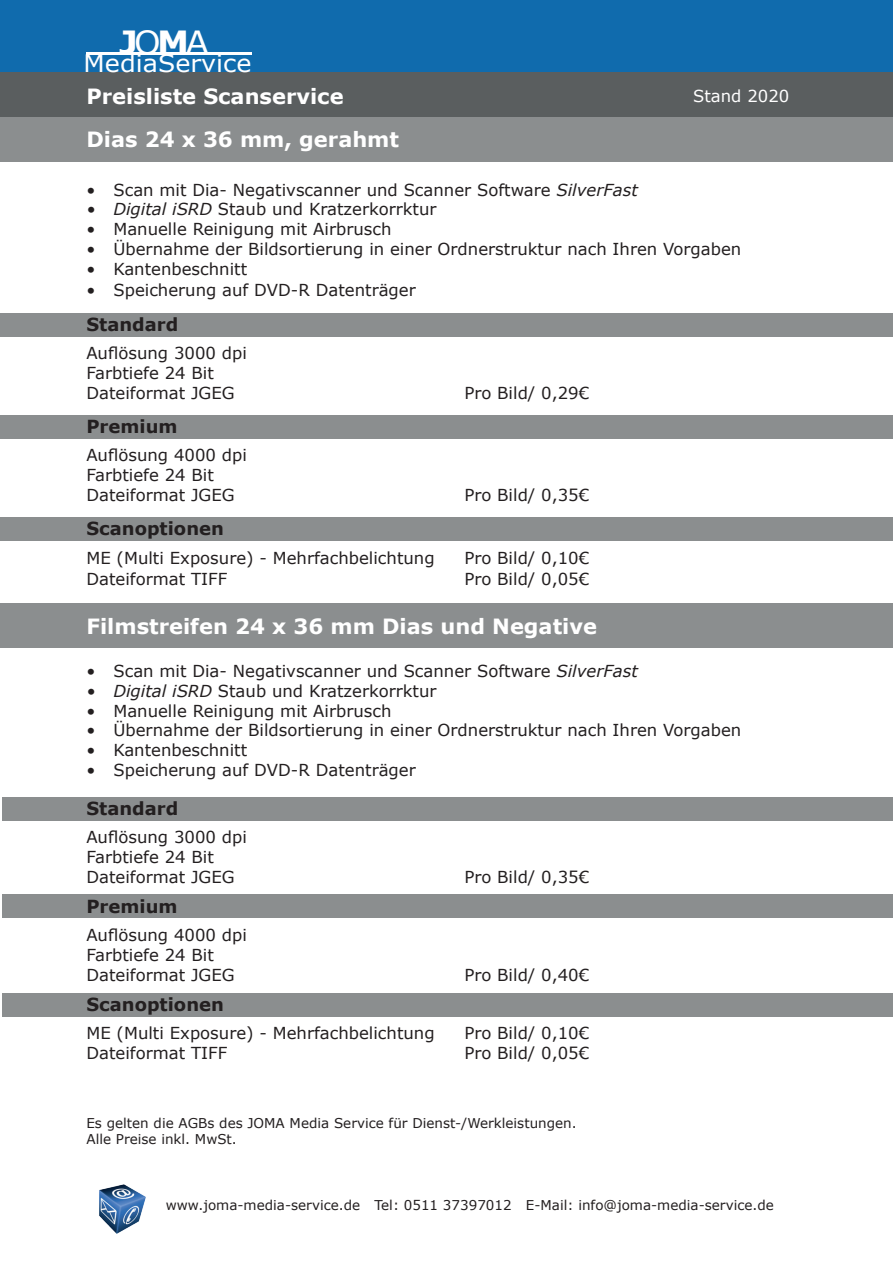
<style>
.page{position:relative;width:893px;height:1263px;background:#fff}
.page>*{position:absolute;margin:0;border:0;box-sizing:border-box;transform-origin:0 0}
.t1{font:700 31.95px "Verdana";color:#fff;scale:1.06 1}
.t2{font:24px "Verdana";color:#fff;scale:1.06 1}
.t3{font:700 21px/42.2px "Verdana";color:#fff}
.t4{font:700 18px "Verdana";color:#231f20}
.t5{font:16.5px/19.8px "Verdana";color:#231f20}
.t6{font:16.5px "Verdana";color:#fff}
.t7{font:13.5px/16.2px "Verdana";color:#231f20}
.s1{font-weight:400}
.s2{font-style:italic}
</style>
<div class="page">
<div style="left:2px;top:993px;width:891px;height:24px;background:#8b8e8f"></div>
<div style="left:2px;top:894px;width:891px;height:24px;background:#8b8e8f"></div>
<div style="left:2px;top:797px;width:891px;height:23px;background:#8b8e8f"></div>
<div style="left:0;top:517px;width:893px;height:24px;background:#8b8e8f"></div>
<div style="left:0;top:415px;width:893px;height:23px;background:#8b8e8f"></div>
<div style="left:0;top:313px;width:893px;height:24px;background:#8b8e8f"></div>
<img style="left:99px;top:1184px;width:47px;height:50px">
<div style="left:0;top:0;width:893px;height:72px;background:#106bad"></div>
<div style="left:0;top:72px;width:893px;height:45px;background:#5a5e5f"></div>
<div style="left:0;top:117px;width:893px;height:45px;background:#8b8e8f"></div>
<hr style="left:86px;top:53px;width:166px;height:2px;background:#fff">
<div style="left:0;top:603px;width:893px;height:44px;background:#8b8e8f"></div>
<h1 class="t1" style="left:119px;top:20px;width:86px">J<span class="s1">O</span>M<span class="s1">A</span></h1>
<h2 class="t2" style="left:84px;top:47px;width:160px">Media Service</h2>
<p class="t3" style="left:86px;top:75px;width:314px">Preisliste Scanservice<br>Dias 24 x 36 mm, gerahmt</p>
<p class="t6" style="left:693px;top:85px;width:98px">Stand 2020</p>
<p class="t5" style="left:86px;top:179px;width:553px">• Scan mit Dia- Negativscanner und Scanner Software <span class="s2">SilverFast</span></p>
<p class="t5" style="left:86px;top:199px;width:352px"><span class="s2">• Digital iSRD</span> Staub und Kratzerkorrktur</p>
<p class="t5" style="left:86px;top:219px;width:306px">• Manuelle Reinigung mit Airbrusch</p>
<p class="t5" style="left:86px;top:239px;width:656px">• Übernahme der Bildsortierung in einer Ordnerstruktur nach Ihren Vorgaben</p>
<p class="t5" style="left:86px;top:259px;width:162px">• Kantenbeschnitt</p>
<p class="t5" style="left:86px;top:280px;width:331px">• Speicherung auf DVD-R Datenträger</p>
<p class="t4" style="left:86px;top:311px;width:93px">Standard</p>
<p class="t5" style="left:86px;top:343px;width:162px">Auflösung 3000 dpi<br>Farbtiefe 24 Bit<br>Dateiformat JGEG</p>
<p class="t5" style="left:464px;top:383px;width:126px">Pro Bild/ 0,29€</p>
<p class="t4" style="left:86px;top:414px;width:93px">Premium</p>
<p class="t5" style="left:86px;top:445px;width:162px">Auflösung 4000 dpi<br>Farbtiefe 24 Bit<br>Dateiformat JGEG</p>
<p class="t5" style="left:464px;top:485px;width:126px">Pro Bild/ 0,35€</p>
<p class="t4" style="left:86px;top:516px;width:139px">Scanoptionen</p>
<p class="t5" style="left:86px;top:547px;width:350px">ME (Multi Exposure) - Mehrfachbelichtung</p>
<p class="t5" style="left:464px;top:547px;width:126px">Pro Bild/ 0,10€</p>
<p class="t5" style="left:86px;top:569px;width:142px">Dateiformat TIFF</p>
<p class="t5" style="left:464px;top:569px;width:126px">Pro Bild/ 0,05€</p>
<p class="t3" style="left:86px;top:605px;width:512px">Filmstreifen 24 x 36 mm Dias und Negative</p>
<p class="t5" style="left:86px;top:661px;width:553px">• Scan mit Dia- Negativscanner und Scanner Software <span class="s2">SilverFast</span></p>
<p class="t5" style="left:86px;top:681px;width:352px"><span class="s2">• Digital iSRD</span> Staub und Kratzerkorrktur</p>
<p class="t5" style="left:86px;top:701px;width:306px">• Manuelle Reinigung mit Airbrusch</p>
<p class="t5" style="left:86px;top:720px;width:656px">• Übernahme der Bildsortierung in einer Ordnerstruktur nach Ihren Vorgaben</p>
<p class="t5" style="left:86px;top:740px;width:162px">• Kantenbeschnitt</p>
<p class="t5" style="left:86px;top:760px;width:331px">• Speicherung auf DVD-R Datenträger</p>
<p class="t4" style="left:86px;top:796px;width:93px">Standard</p>
<p class="t5" style="left:86px;top:827px;width:162px">Auflösung 3000 dpi<br>Farbtiefe 24 Bit<br>Dateiformat JGEG</p>
<p class="t4" style="left:86px;top:894px;width:93px">Premium</p>
<p class="t5" style="left:86px;top:925px;width:162px">Auflösung 4000 dpi<br>Farbtiefe 24 Bit<br>Dateiformat JGEG</p>
<p class="t5" style="left:464px;top:867px;width:126px">Pro Bild/ 0,35€</p>
<p class="t5" style="left:464px;top:965px;width:126px">Pro Bild/ 0,40€</p>
<p class="t4" style="left:86px;top:992px;width:139px">Scanoptionen</p>
<p class="t5" style="left:86px;top:1023px;width:350px">ME (Multi Exposure) - Mehrfachbelichtung</p>
<p class="t5" style="left:464px;top:1023px;width:126px">Pro Bild/ 0,10€</p>
<p class="t5" style="left:86px;top:1043px;width:142px">Dateiformat TIFF</p>
<p class="t5" style="left:464px;top:1043px;width:126px">Pro Bild/ 0,05€</p>
<p class="t7" style="left:86px;top:1114px;width:492px">Es gelten die AGBs des JOMA Media Service für Dienst-/Werkleistungen.<br>Alle Preise inkl. MwSt.</p>
<p class="t7" style="left:166px;top:1197px;width:609px">www.joma-media-service.de Tel: 0511 37397012 E-Mail: info@joma-media-service.de</p>
</div>
